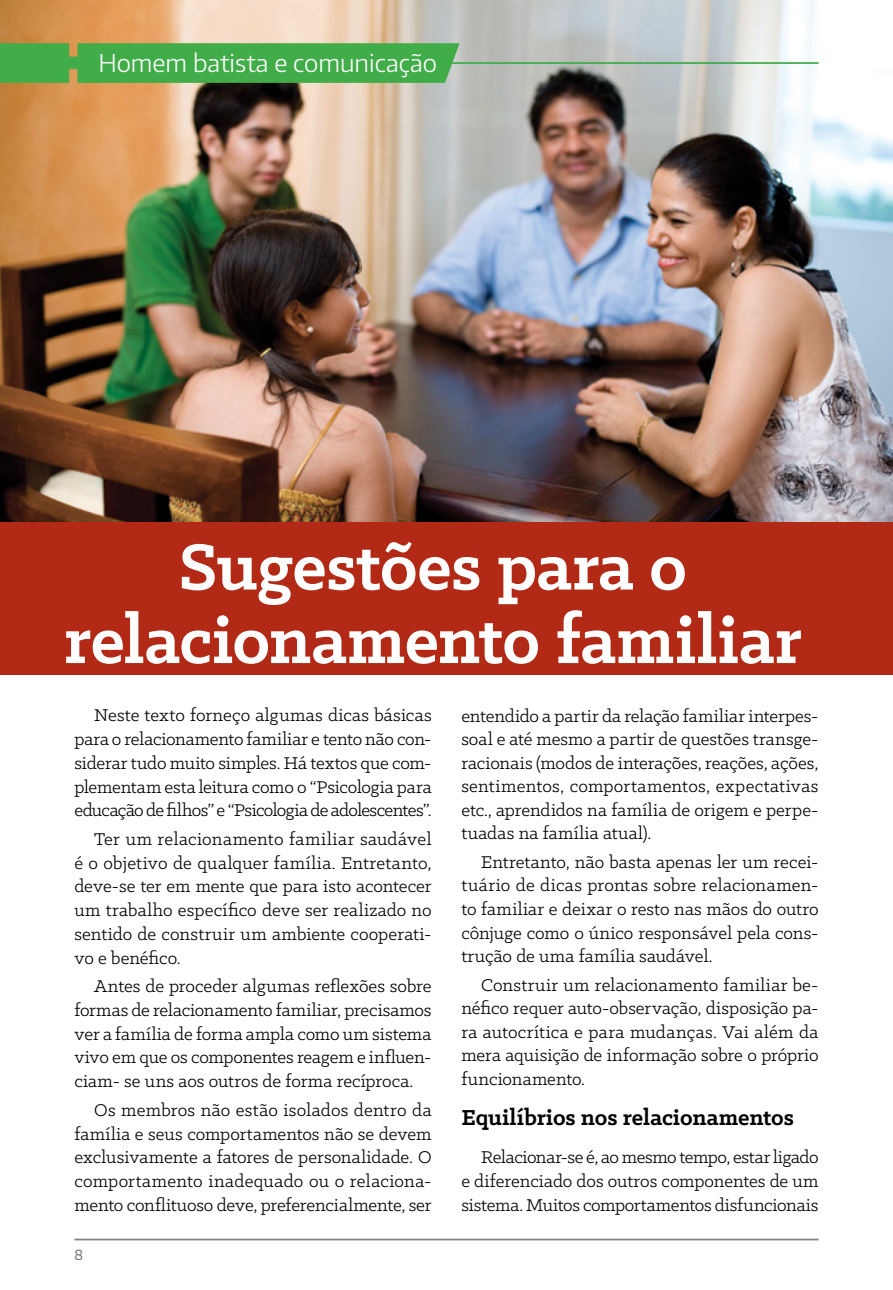
<style>
.page{position:relative;width:893px;height:1290px;background:#fff}
.page>*{position:absolute;margin:0;border:0;box-sizing:border-box;transform-origin:0 0}
.t1{font:700 73.5px/73.5px "Klinic Slab";letter-spacing:-.01em;color:#fff;text-align:center}
.t2{font:700 24.5px "Klinic Slab";letter-spacing:-.005em;color:#000}
.t3{font:300 24.5px "Encode Sans Normal";color:#fff}
.t4{font:19.25px/23.8px "Klinic Slab";letter-spacing:-.005em;color:#000;text-align:justify}
.t5{font:14px "Encode Sans Normal";color:#6d6e71}
</style>
<div class="page">
<img style="left:0;top:0;width:893px;height:523px">
<hr style="left:74px;top:1238px;width:745px;height:2px;background:#808285">
<div style="left:0;top:523px;width:893px;height:152px;background:#b22a16"></div>
<svg style="left:0;top:43px;width:460px;height:40px;background:#45ad4b"></svg>
<hr style="left:262px;top:62px;width:557px;height:2px;background:#41ad49">
<p class="t3" style="left:98px;top:47px;width:340px">Homem batista e comunicação</p>
<h1 class="t1" style="left:64px;top:528px;width:740px">Sugestões para o relacionamento familiar</h1>
<p class="t4" style="left:74px;top:703px;width:359px;text-indent:20px">Neste texto forneço algumas dicas básicas para o relacionamento familiar e tento não con&shy;siderar tudo muito simples. Há textos que com&shy;plementam esta leitura como o “Psicologia para educação de filhos” e “Psicologia de adolescentes”.</p>
<p class="t4" style="left:74px;top:826px;width:359px;text-indent:20px">Ter um relacionamento familiar saudável é o objetivo de qualquer família. Entretanto, deve-se ter em mente que para isto acontecer um trabalho específico deve ser realizado no sentido de construir um ambiente cooperati&shy;vo e benéfico.</p>
<p class="t4" style="left:74px;top:974px;width:359px;text-indent:20px">Antes de proceder algumas reflexões sobre formas de relacionamento familiar, precisamos ver a família de forma ampla como um sistema vivo em que os componentes reagem e influen&shy;ciam- se uns aos outros de forma recíproca.</p>
<p class="t4" style="left:74px;top:1097px;width:359px;text-indent:20px">Os membros não estão isolados dentro da família e seus comportamentos não se devem exclusivamente a fatores de personalidade. O comportamento inadequado ou o relaciona&shy;mento conflituoso deve, preferencialmente, ser</p>
<p class="t5" style="left:74px;top:1246px;width:10px">8</p>
<p class="t4" style="left:461px;top:703px;width:359px">entendido a partir da relação familiar interpes&shy;soal e até mesmo a partir de questões transge&shy;racionais (modos de interações, reações, ações, sentimentos, comportamentos, expectativas etc., aprendidos na família de origem e perpe&shy;tuadas na família atual).</p>
<p class="t4" style="left:461px;top:849px;width:359px;text-indent:20px">Entretanto, não basta apenas ler um recei&shy;tuário de dicas prontas sobre relacionamen&shy;to familiar e deixar o resto nas mãos do outro cônjuge como o único responsável pela cons&shy;trução de uma família saudável.</p>
<p class="t4" style="left:461px;top:972px;width:359px;text-indent:20px">Construir um relacionamento familiar be&shy;néfico requer auto-observação, disposição pa&shy;ra autocrítica e para mudanças. Vai além da mera aquisição de informação sobre o próprio funcionamento.</p>
<p class="t2" style="left:461px;top:1101px;width:334px">Equilíbrios nos relacionamentos</p>
<p class="t4" style="left:461px;top:1145px;width:359px;text-indent:20px">Relacionar-se é, ao mesmo tempo, estar ligado e diferenciado dos outros componentes de um sistema. Muitos comportamentos disfuncionais</p>
</div>
